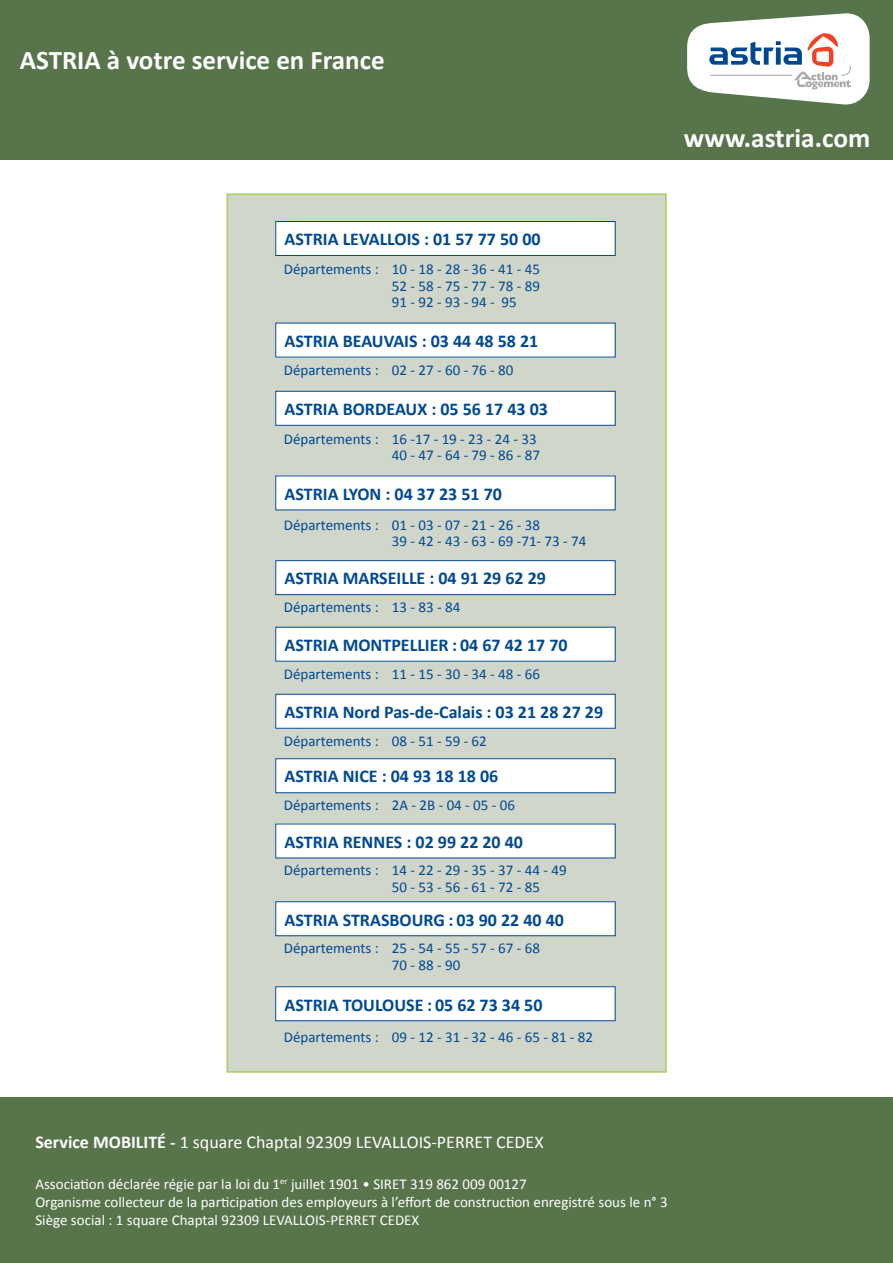
<style>
.page{position:relative;width:893px;height:1263px;background:#fff}
.page>*{position:absolute;margin:0;border:0;box-sizing:border-box;transform-origin:0 0}
.t1{font:700 27.3px "Calibri";color:#fff}
.t2{font:700 27px "Calibri";color:#fff}
.t3{font:700 18px "Calibri";color:#004990}
.t4{font:18px "Calibri";color:#fff}
.t5{font:15px/16.5px "Calibri";color:#004990}
.t6{font:15px/18px "Calibri";color:#fff}
.s1{font-weight:700}
</style>
<div class="page">
<div style="left:227px;top:193px;width:440px;height:880px;background:#d1d6cb;border:2px solid #a4cf57"></div>
<div style="left:276px;top:221px;width:339px;height:34px;background:#fff"></div>
<div style="left:275px;top:221px;width:341px;height:35px;border:1px solid #004791"></div>
<div style="left:276px;top:323px;width:339px;height:34px;background:#fff"></div>
<div style="left:276px;top:391px;width:339px;height:34px;background:#fff"></div>
<div style="left:275px;top:391px;width:341px;height:35px;border:1px solid #004791"></div>
<div style="left:276px;top:476px;width:339px;height:34px;background:#fff"></div>
<div style="left:276px;top:561px;width:339px;height:34px;background:#fff"></div>
<div style="left:275px;top:560px;width:341px;height:35px;border:1px solid #004791"></div>
<div style="left:276px;top:627px;width:339px;height:34px;background:#fff"></div>
<div style="left:276px;top:694px;width:339px;height:34px;background:#fff"></div>
<div style="left:275px;top:694px;width:341px;height:35px;border:1px solid #004791"></div>
<div style="left:276px;top:759px;width:339px;height:34px;background:#fff"></div>
<div style="left:275px;top:758px;width:341px;height:35px;border:1px solid #004791"></div>
<div style="left:276px;top:824px;width:339px;height:34px;background:#fff"></div>
<div style="left:276px;top:902px;width:339px;height:34px;background:#fff"></div>
<div style="left:276px;top:987px;width:339px;height:34px;background:#fff"></div>
<div style="left:0;top:0;width:893px;height:159px;background:#57744b"></div>
<svg style="left:687px;top:13px;width:183px;height:92px;background:#d2d7d4"></svg>
<div style="left:0;top:1097px;width:893px;height:166px;background:#57744b"></div>
<h2 class="t2" style="left:20px;top:43px;width:366px">ASTRIA à votre service en France</h2>
<p class="t3" style="left:285px;top:228px;width:258px">ASTRIA LEVALLOIS : 01 57 77 50 00</p>
<p class="t5" style="left:392px;top:261px;width:150px;text-align:justify;text-indent:-108px">Départements : 10 - 18 - 28 - 36 - 41 - 45<br>52-58-75-77-78-89<br>91-92-93-94- 95</p>
<p class="t3" style="left:285px;top:329px;width:255px">ASTRIA BEAUVAIS : 03 44 48 58 21</p>
<p class="t5" style="left:284px;top:362px;width:231px">Départements : 02 - 27 - 60 - 76 - 80</p>
<p class="t3" style="left:285px;top:398px;width:265px">ASTRIA BORDEAUX : 05 56 17 43 03</p>
<p class="t5" style="left:284px;top:430px;width:258px;text-align:right">Départements : 16 -17 - 19 - 23 - 24 - 33<br>40-47-64-79-86-87</p>
<p class="t3" style="left:285px;top:482px;width:219px">ASTRIA LYON : 04 37 23 51 70</p>
<p class="t5" style="left:392px;top:516px;width:196px;text-indent:-108px">Départements : 01 - 03 - 07 - 21 - 26 - 38<br>39-42-43-63-69-71-73-74</p>
<p class="t3" style="left:285px;top:567px;width:263px">ASTRIA MARSEILLE : 04 91 29 62 29</p>
<p class="t5" style="left:284px;top:599px;width:178px">Départements : 13 - 83 - 84</p>
<p class="t3" style="left:285px;top:633px;width:285px">ASTRIA MONTPELLIER : 04 67 42 17 70</p>
<p class="t5" style="left:284px;top:666px;width:258px">Départements : 11 - 15 - 30 - 34 - 48 - 66</p>
<p class="t3" style="left:285px;top:700px;width:320px">ASTRIA Nord Pas-de-Calais : 03 21 28 27 29</p>
<p class="t5" style="left:284px;top:733px;width:204px">Départements : 08 - 51 - 59 - 62</p>
<p class="t3" style="left:285px;top:765px;width:215px">ASTRIA NICE : 04 93 18 18 06</p>
<p class="t5" style="left:284px;top:797px;width:233px">Départements : 2A - 2B - 04 - 05 - 06</p>
<p class="t3" style="left:285px;top:830px;width:240px">ASTRIA RENNES : 02 99 22 20 40</p>
<p class="t5" style="left:392px;top:862px;width:176px;text-indent:-108px">Départements : 14 - 22 - 29 - 35 - 37 - 44 - 49<br>50-53-56-61-72-85</p>
<p class="t3" style="left:285px;top:908px;width:281px">ASTRIA STRASBOURG : 03 90 22 40 40</p>
<p class="t5" style="left:392px;top:940px;width:150px;text-indent:-108px">Départements : 25 - 54 - 55 - 57 - 67 - 68<br>70-88-90</p>
<p class="t3" style="left:285px;top:993px;width:259px">ASTRIA TOULOUSE : 05 62 73 34 50</p>
<p class="t5" style="left:284px;top:1029px;width:311px">Départements : 09 - 12 - 31 - 32 - 46 - 65 - 81 - 82</p>
<h1 class="t1" style="left:684px;top:120px;width:188px">www.astria.com</h1>
<p class="t4" style="left:35px;top:1130px;width:510px"><span class="s1">Service MOBILITÉ -</span> 1 square Chaptal 92309 LEVALLOIS-PERRET CEDEX</p>
<p class="t6" style="left:35px;top:1175px;width:634px">Association déclarée régie par la loi du 1<sup>er</sup> juillet 1901 • SIRET 319 862 009 00127<br>Organisme collecteur de la participation des employeurs à l’effort de construction enregistré sous le n° 3<br>Siège social : 1 square Chaptal 92309 LEVALLOIS-PERRET CEDEX</p>
</div>
